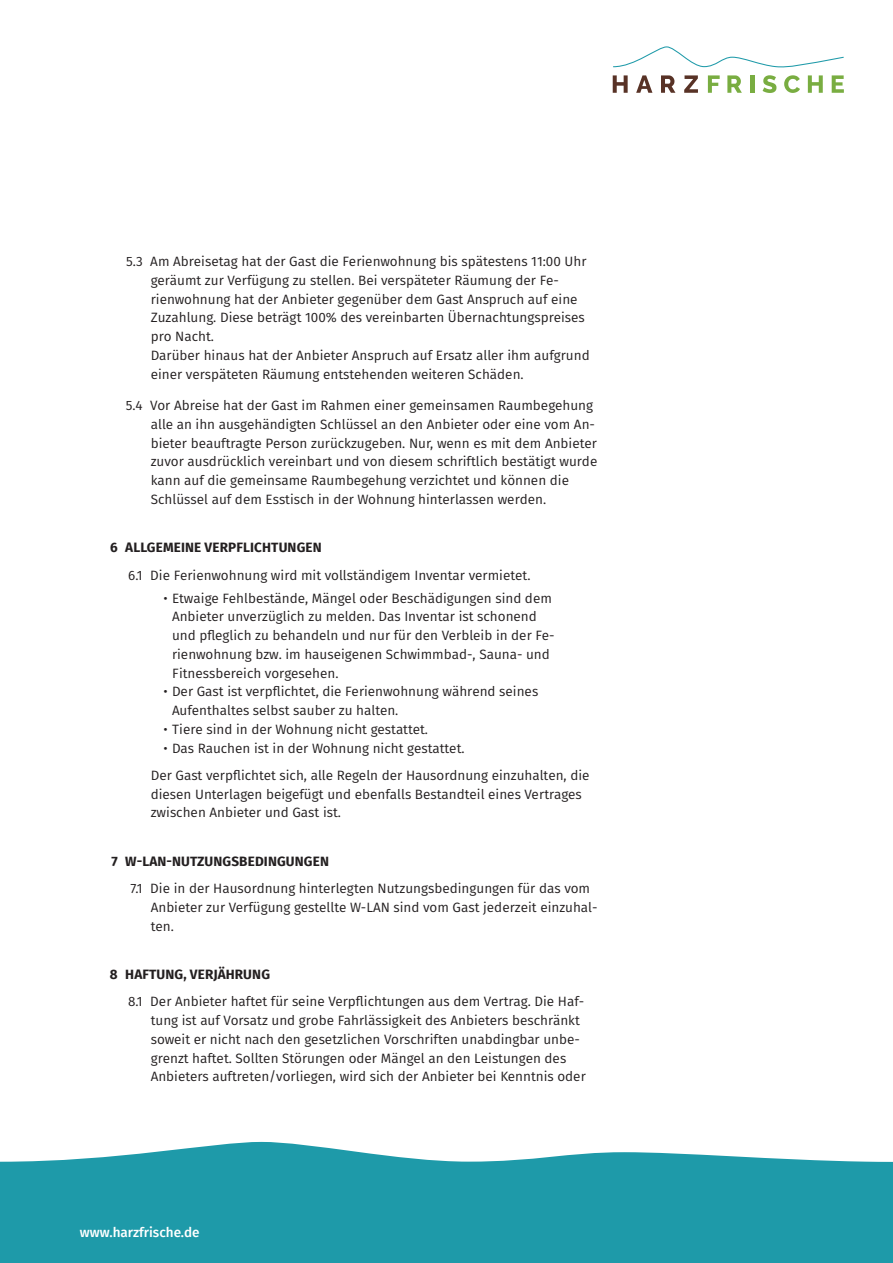
<style>
.page{position:relative;width:893px;height:1263px;background:#fff}
.page>*{position:absolute;margin:0;border:0;box-sizing:border-box;transform-origin:0 0}
.t1{font:13.5px/18.8px "Fira Sans";color:#231f20}
.t2{font:700 13.5px "Fira Sans";letter-spacing:.01em;color:#231f20}
.t3{font:500 13.5px "Fira Sans";color:#fff}
</style>
<div class="page">
<svg style="left:0;top:1142px;width:893px;height:121px;background:#36a4b2"></svg>
<svg style="left:708px;top:75px;width:12px;height:18px"></svg>
<svg style="left:727px;top:75px;width:15px;height:18px"></svg>
<hr style="left:750px;top:75px;width:4px;height:18px;background:#79ad41">
<svg style="left:763px;top:75px;width:13px;height:18px"></svg>
<svg style="left:784px;top:75px;width:16px;height:18px"></svg>
<svg style="left:808px;top:75px;width:15px;height:18px"></svg>
<svg style="left:832px;top:75px;width:12px;height:18px"></svg>
<svg style="left:613px;top:75px;width:15px;height:18px"></svg>
<svg style="left:636px;top:75px;width:16px;height:18px"></svg>
<svg style="left:661px;top:75px;width:14px;height:18px"></svg>
<svg style="left:684px;top:75px;width:14px;height:18px"></svg>
<svg style="left:613px;top:46px;width:231px;height:22px"></svg>
<p class="t1" style="left:151px;top:252px;width:440px;text-indent:-25px">5.3 Am Abreisetag hat der Gast die Ferienwohnung bis spätestens 11:00 Uhr geräumt zur Verfügung zu stellen. Bei verspäteter Räumung der Fe&shy;rienwohnung hat der Anbieter gegenüber dem Gast Anspruch auf eine Zuzahlung. Diese beträgt 100% des vereinbarten Übernachtungspreises pro Nacht.<br>Darüber hinaus hat der Anbieter Anspruch auf Ersatz aller ihm aufgrund einer verspäteten Räumung entstehenden weiteren Schäden.</p>
<p class="t1" style="left:151px;top:396px;width:448px;text-indent:-25px">5.4 Vor Abreise hat der Gast im Rahmen einer gemeinsamen Raumbegehung alle an ihn ausgehändigten Schlüssel an den Anbieter oder eine vom An&shy;bieter beauftragte Person zurückzugeben. Nur, wenn es mit dem Anbieter zuvor ausdrücklich vereinbart und von diesem schriftlich bestätigt wurde kann auf die gemeinsame Raumbegehung verzichtet und können die Schlüssel auf dem Esstisch in der Wohnung hinterlassen werden.</p>
<p class="t2" style="left:110px;top:536px;width:213px">6 ALLGEMEINE VERPFLICHTUNGEN</p>
<p class="t1" style="left:128px;top:565px;width:404px">6.1 Die Ferienwohnung wird mit vollständigem Inventar vermietet.</p>
<p class="t1" style="left:172px;top:588px;width:382px;text-indent:-9px">• Etwaige Fehlbestände, Mängel oder Beschädigungen sind dem Anbieter unverzüglich zu melden. Das Inventar ist schonend und pfleglich zu behandeln und nur für den Verbleib in der Fe&shy;rienwohnung bzw. im hauseigenen Schwimmbad-, Sauna- und Fitnessbereich vorgesehen.</p>
<p class="t1" style="left:172px;top:682px;width:368px;text-indent:-9px">• Der Gast ist verpflichtet, die Ferienwohnung während seines<br>Aufenthaltes selbst sauber zu halten.</p>
<p class="t1" style="left:163px;top:719px;width:266px">• Tiere sind in der Wohnung nicht gestattet.</p>
<p class="t1" style="left:151px;top:734px;width:440px;line-height:27.3px;text-indent:13px">• Das Rauchen ist in der Wohnung nicht gestattet.<br>Der Gast verpflichtet sich, alle Regeln der Hausordnung einzuhalten, die</p>
<p class="t1" style="left:151px;top:784px;width:433px">diesen Unterlagen beigefügt und ebenfalls Bestandteil eines Vertrages zwischen Anbieter und Gast ist.</p>
<p class="t2" style="left:111px;top:850px;width:219px">7 W-LAN-NUTZUNGSBEDINGUNGEN</p>
<p class="t1" style="left:151px;top:879px;width:448px;text-indent:-20px">7.1 Die in der Hausordnung hinterlegten Nutzungsbedingungen für das vom<br>Anbieter zur Verfügung gestellte W-LAN sind vom Gast jederzeit einzuhal&shy;ten.</p>
<p class="t2" style="left:110px;top:963px;width:162px">8 HAFTUNG, VERJÄHRUNG</p>
<p class="t1" style="left:151px;top:992px;width:437px;text-indent:-23px">8.1 Der Anbieter haftet für seine Verpflichtungen aus dem Vertrag. Die Haf&shy;tung ist auf Vorsatz und grobe Fahrlässigkeit des Anbieters beschränkt soweit er nicht nach den gesetzlichen Vorschriften unabdingbar unbe&shy;grenzt haftet. Sollten Störungen oder Mängel an den Leistungen des Anbieters auftreten/vorliegen, wird sich der Anbieter bei Kenntnis oder</p>
<p class="t3" style="left:80px;top:1222px;width:121px">www.harzfrische.de</p>
</div>
